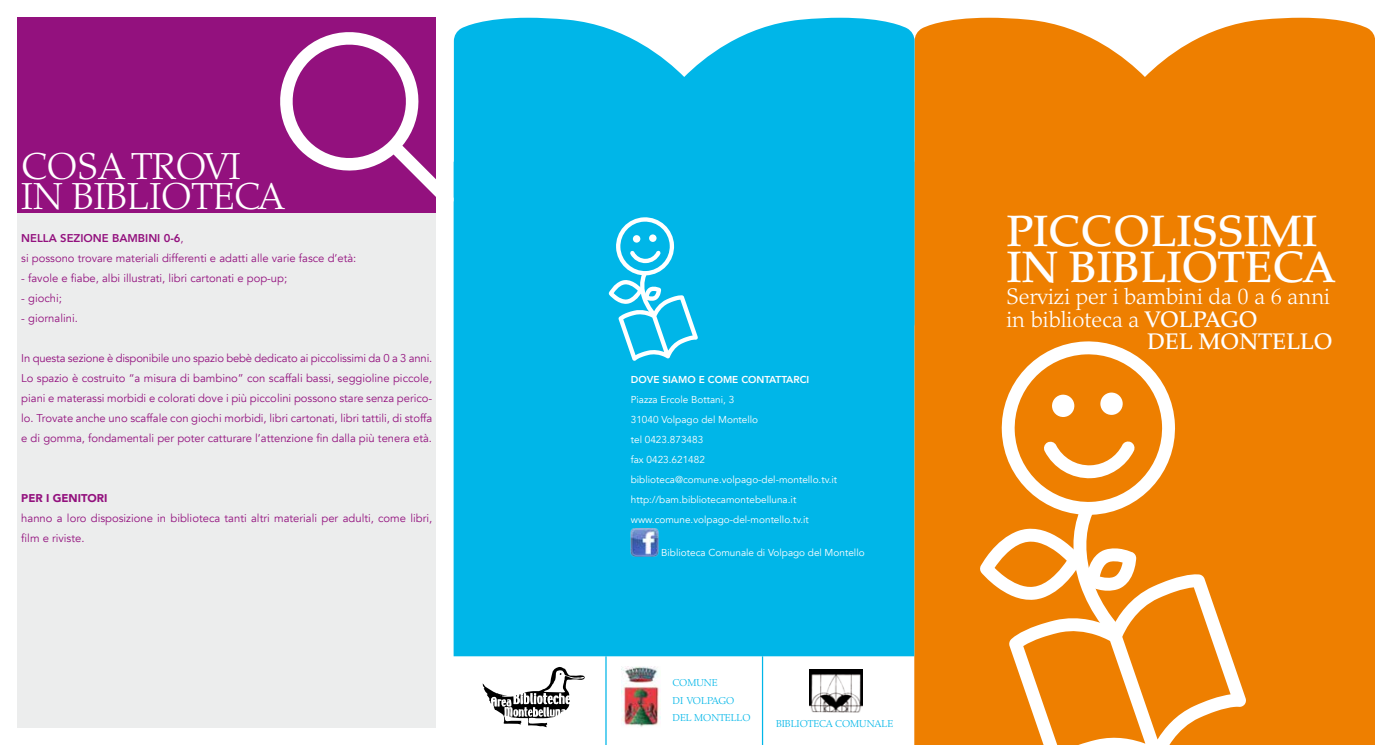
<style>
.page{position:relative;width:1375px;height:745px;background:#fff}
.page>*{position:absolute;margin:0;border:0;box-sizing:border-box;transform-origin:0 0}
.t1{font:500 43.75px/35px "Palatino";color:#fff}
.t2{font:300 37.5px/30px "Palatino";color:#fff}
.t3{font:300 22.5px "Palatino";color:#fff}
.t4{font:500 22.5px "Palatino";color:#fff}
.t5{font:11.25px/20px "Avenir";color:#93117e}
.t6{font:800 11.25px "Avenir";color:#93117e}
.t7{font:900 11.25px "Avenir";color:#93117e}
.t8{font:10px/20px "Avenir";color:#fff}
.t9{font:300 10px/17.5px "Palatino";color:#00b6e8}
.t10{font:800 10px "Avenir";color:#fff}
.s1{font-weight:800}
.s2{font-weight:500}
</style>
<div class="page">
<div style="left:914px;top:18px;width:461px;height:726px;background:#ee7f00"></div>
<div style="left:454px;top:18px;width:460px;height:638px;background:#00b6e8"></div>
<img style="left:631px;top:528px;width:28px;height:28px">
<div style="left:18px;top:213px;width:418px;height:513px;background:#eceded"></div>
<div style="left:18px;top:18px;width:418px;height:195px;background:#93117e"></div>
<svg style="left:979px;top:339px;width:267px;height:405px"></svg>
<svg style="left:280px;top:32px;width:174px;height:174px"></svg>
<svg style="left:609px;top:216px;width:89px;height:144px"></svg>
<svg style="left:482px;top:667px;width:103px;height:59px"></svg>
<hr style="left:605px;top:656px;width:2px;height:88px;background:#00b6e8">
<hr style="left:762px;top:656px;width:1px;height:88px;background:#00b6e8">
<img style="left:810px;top:669px;width:53px;height:43px">
<img style="left:621px;top:666px;width:39px;height:60px">
<h2 class="t2" style="left:21px;top:152px;width:265px">COSA TROVI<br>IN BIBLIOTECA</h2>
<p class="t6" style="left:21px;top:227px;width:67px">NELLA SEZIONE</p>
<p class="t5" style="left:21px;top:228px;width:337px;text-indent:91px"><span class="s1">BAM BINI 0-6</span>,<br>si possono trovare materiali differenti e adatti alle varie fasce d’età:</p>
<p class="t5" style="left:21px;top:268px;width:267px">- favole e fiabe, albi illustrati, libri cartonati e pop-up;</p>
<p class="t5" style="left:21px;top:288px;width:42px">- giochi;</p>
<p class="t5" style="left:21px;top:308px;width:58px">- giornalini.</p>
<p class="t5" style="left:21px;top:348px;width:413px;text-align:justify">In questa sezione è disponibile uno spazio bebè dedicato ai piccolissimi da 0 a 3 anni.<br>Lo spazio è costruito “a misura di bambino” con scaffali bassi, seggioline piccole, piani e materassi morbidi e colorati dove i più piccolini possono stare senza perico&shy;lo. Trovate anche uno scaffale con giochi morbidi, libri cartonati, libri tattili, di stoffa e di gomma, fondamentali per poter catturare l’attenzione fin dalla più tenera età.</p>
<p class="t7" style="left:21px;top:488px;width:88px">PER I GENITORI</p>
<p class="t5" style="left:21px;top:508px;width:412px">hanno a loro disposizione in biblioteca tanti altri materiali per adulti, come libri, film e riviste.</p>
<p class="t10" style="left:631px;top:369px;width:180px">DOVE SIAMO E COME CONTATTARCI</p>
<p class="t8" style="left:631px;top:389px;width:208px">Piazza Ercole Bottani, 3<br>31040 Volpago del Montello<br>tel 0423.873483<br>fax 0423.621482 biblioteca@comune.volpago-del-montello.tv.it http://bam.bibliotecamontebelluna.it www.comune.volpago-del-montello.tv.it</p>
<p class="t8" style="left:661px;top:543px;width:205px">Biblioteca Comunale di Volpago del Montello</p>
<p class="t9" style="left:672px;top:673px;width:80px">Comune<br>di VOLPAGO<br>DEL MONTELLO</p>
<p class="t9" style="left:776px;top:714px;width:119px">BIBLIOTECA COMUNALE</p>
<h1 class="t1" style="left:1006px;top:215px;width:331px">PICCOLISSIMI<br>IN BIBLIOTECA</h1>
<h3 class="t3" style="left:1006px;top:283px;width:325px">Servizi per i bambini da 0 a 6 anni</h3>
<h3 class="t3" style="left:1006px;top:306px;width:253px">in biblioteca a <span class="s2">VOLPAGO</span></h3>
<h3 class="t4" style="left:1147px;top:328px;width:187px">DEL MONTELLO</h3>
</div>
